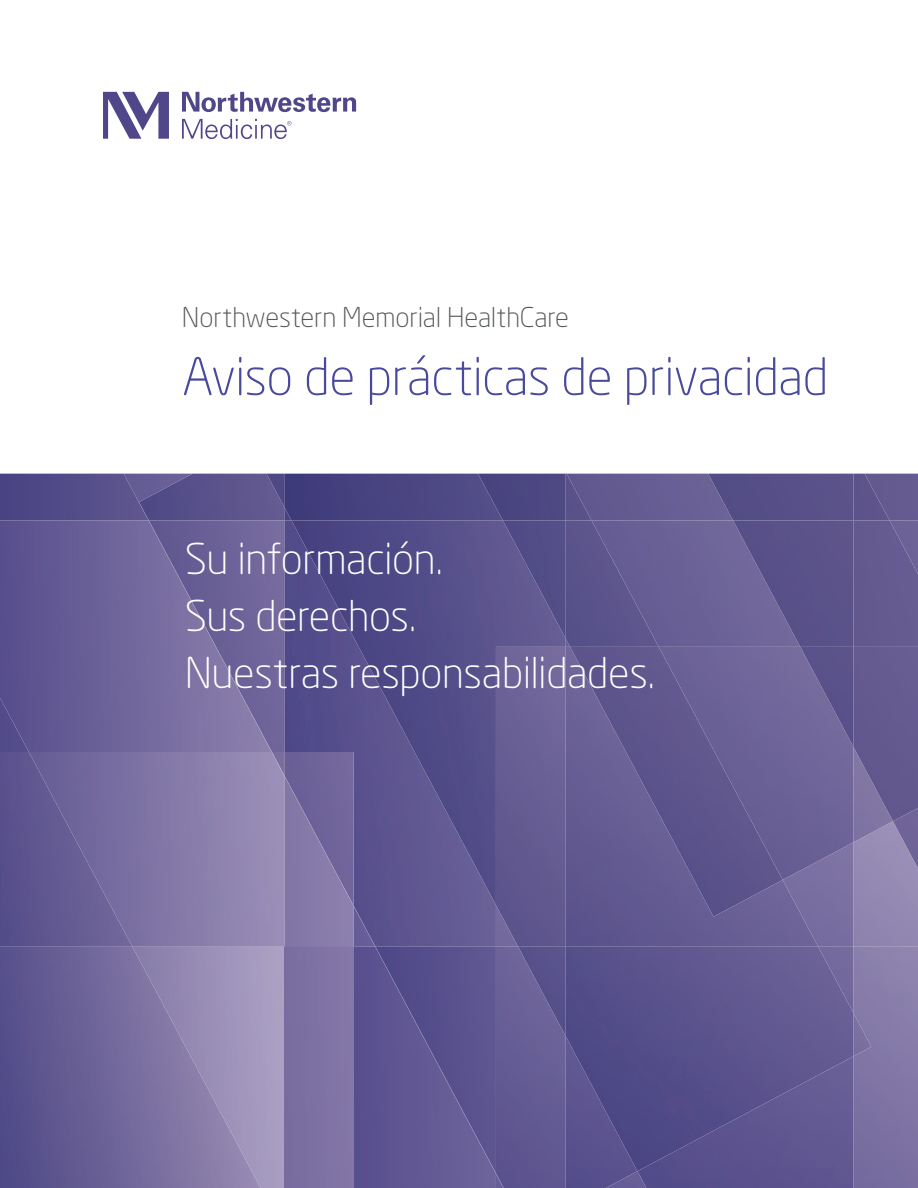
<style>
.page{position:relative;width:918px;height:1188px;background:#fff}
.page>*{position:absolute;margin:0;border:0;box-sizing:border-box;transform-origin:0 0}
.t1{font:300 51px "Neo Sans Pro";letter-spacing:-.015em;color:#494a9b}
.t2{font:300 42px/57px "Neo Sans Pro";letter-spacing:-.01em;color:#fff}
.t3{font:300 27px "Neo Sans Pro";letter-spacing:-.005em;color:#535759}
</style>
<div class="page">
<img style="left:272px;top:520px;width:13px;height:232px">
<img style="left:285px;top:520px;width:211px;height:427px">
<img style="left:149px;top:474px;width:329px;height:46px">
<svg style="left:285px;top:508px;width:6px;height:12px"></svg>
<img style="left:496px;top:905px;width:70px;height:283px">
<img style="left:496px;top:905px;width:22px;height:42px">
<img style="left:566px;top:1171px;width:71px;height:17px">
<img style="left:853px;top:520px;width:65px;height:668px">
<div style="left:637px;top:1171px;width:216px;height:17px;background:#59508d"></div>
<img style="left:853px;top:747px;width:40px;height:95px">
<div style="left:659px;top:520px;width:74px;height:127px;background:#6b6297"></div>
<img style="left:478px;top:474px;width:230px;height:46px">
<img style="left:818px;top:747px;width:35px;height:133px">
<img style="left:291px;top:520px;width:275px;height:385px">
<img style="left:267px;top:474px;width:18px;height:34px">
<img style="left:518px;top:947px;width:353px;height:109px">
<img style="left:566px;top:947px;width:287px;height:224px">
<img style="left:566px;top:647px;width:252px;height:300px">
<img style="left:503px;top:520px;width:63px;height:119px">
<img style="left:566px;top:520px;width:93px;height:127px">
<img style="left:566px;top:474px;width:25px;height:46px">
<img style="left:570px;top:647px;width:213px;height:270px">
<img style="left:261px;top:947px;width:235px;height:241px">
<img style="left:0;top:520px;width:272px;height:232px">
<img style="left:353px;top:906px;width:22px;height:41px">
<img style="left:0;top:474px;width:149px;height:46px">
<img style="left:132px;top:752px;width:153px;height:195px">
<img style="left:285px;top:777px;width:68px;height:170px">
<img style="left:496px;top:1174px;width:8px;height:14px">
<div style="left:0;top:698px;width:29px;height:54px;background:#564e8d"></div>
<img style="left:0;top:947px;width:261px;height:241px">
<img style="left:0;top:752px;width:132px;height:195px">
<div style="left:889px;top:520px;width:29px;height:54px;background:#6c6296"></div>
<img style="left:889px;top:474px;width:29px;height:46px">
<img style="left:893px;top:808px;width:25px;height:60px">
<img style="left:708px;top:474px;width:181px;height:46px">
<img style="left:733px;top:520px;width:120px;height:127px">
<img style="left:800px;top:647px;width:53px;height:100px">
<svg style="left:182px;top:92px;width:174px;height:20px"></svg>
<svg style="left:103px;top:92px;width:66px;height:47px"></svg>
<svg style="left:182px;top:119px;width:110px;height:20px"></svg>
<p class="t3" style="left:182px;top:301px;width:389px">Northwestern Memorial HealthCare</p>
<p class="t1" style="left:182px;top:346px;width:648px">Aviso de prácticas de privacidad</p>
<p class="t2" style="left:185px;top:530px;width:472px">Su información.<br>Sus derechos.<br>Nuestras responsabilidades.</p>
</div>
